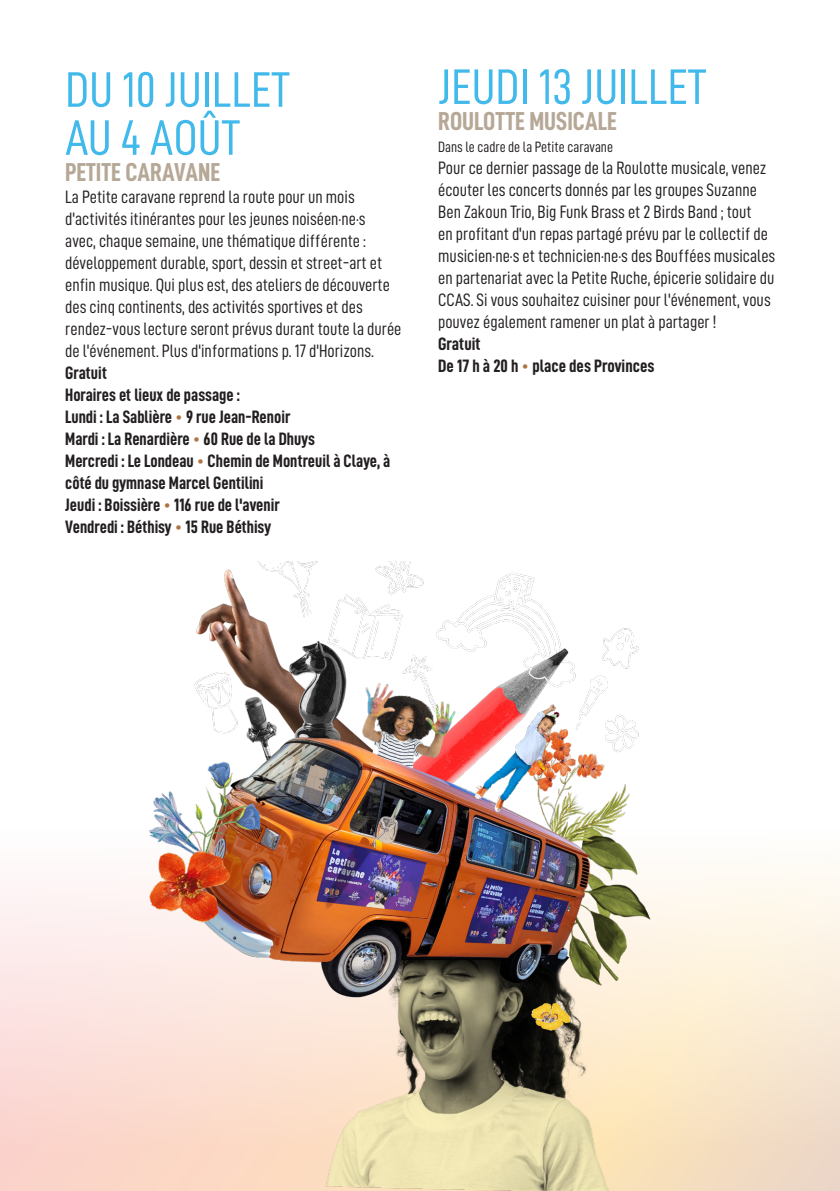
<style>
.page{position:relative;width:840px;height:1191px;background:#fff}
.page>*{position:absolute;margin:0;border:0;box-sizing:border-box;transform-origin:0 0}
.t1{font:50px/48px "D DIN Condensed";color:#41b9ea}
.t2{font:26px "D DIN Condensed Bold";color:#b6a897}
.t3{font:18px/22px "D DIN Condensed";color:#231f20}
.t4{font:18px/22px "D DIN Condensed Bold";color:#231f20}
.t5{font:15px "D DIN Condensed";color:#231f20}
.s1{font-family:"D DIN Condensed";color:#ae733f}
</style>
<div class="page">
<svg style="left:0;top:870px;width:839px;height:321px;background:#f9e6da"></svg>
<img style="left:87px;top:561px;width:636px;height:630px">
<h1 class="t1" style="left:65px;top:65px;width:226px">DU 10 JUILLET<br>AU 4 AOÛT</h1>
<h2 class="t2" style="left:65px;top:158px;width:156px">PETITE CARAVANE</h2>
<p class="t3" style="left:65px;top:185px;width:337px">La Petite caravane reprend la route pour un mois d'activités itinérantes pour les jeunes noiséen·ne·s<br>avec, chaque semaine, une thématique différente : développement durable, sport, dessin et street-art et enfin musique. Qui plus est, des ateliers de découverte des cinq continents, des activités sportives et des rendez-vous lecture seront prévus durant toute la durée de l'événement. Plus d'informations p. 17 d'Horizons.</p>
<p class="t4" style="left:65px;top:361px;width:326px">Gratuit<br>Horaires et lieux de passage :<br>Lundi : La Sablière <span class="s1">•</span> 9 rue Jean-Renoir<br>Mardi : La Renardière <span class="s1">•</span> 60 Rue de la Dhuys<br>Mercredi : Le Londeau <span class="s1">•</span> Chemin de Montreuil à Claye, à côté du gymnase Marcel Gentilini<br>Jeudi : Boissière <span class="s1">•</span> 116 rue de l'avenir<br>Vendredi : Béthisy <span class="s1">•</span> 15 Rue Béthisy</p>
<h1 class="t1" style="left:438px;top:62px;width:269px">JEUDI 13 JUILLET</h1>
<h2 class="t2" style="left:438px;top:107px;width:180px">ROULOTTE MUSICALE</h2>
<p class="t5" style="left:438px;top:139px;width:176px">Dans le cadre de la Petite caravane</p>
<p class="t3" style="left:438px;top:156px;width:338px">Pour ce dernier passage de la Roulotte musicale, venez écouter les concerts donnés par les groupes Suzanne Ben Zakoun Trio, Big Funk Brass et 2 Birds Band ; tout<br>en profitant d'un repas partagé prévu par le collectif de musicien·ne·s et technicien·ne·s des Bouffées musicales en partenariat avec la Petite Ruche, épicerie solidaire du CCAS. Si vous souhaitez cuisiner pour l'événement, vous pouvez également ramener un plat à partager !</p>
<p class="t4" style="left:438px;top:332px;width:218px">Gratuit<br>De 17 h à 20 h <span class="s1">•</span> place des Provinces</p>
</div>
